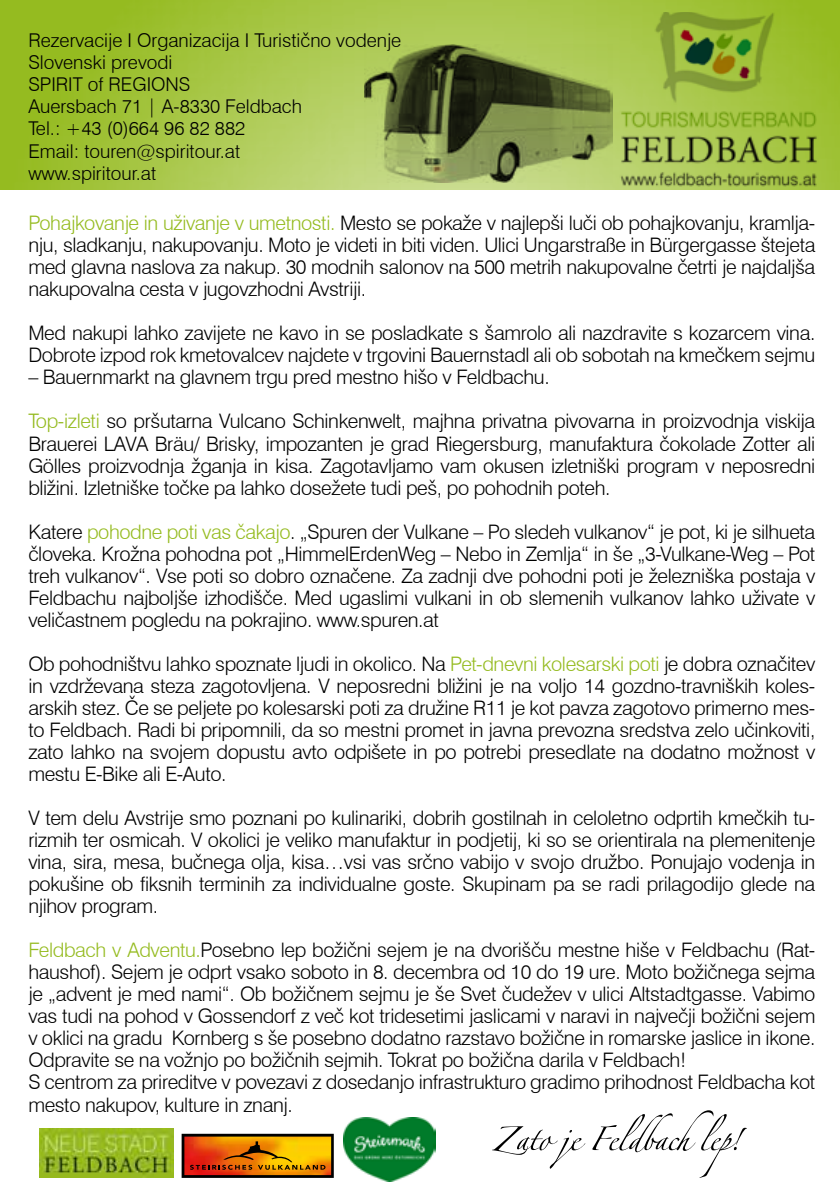
<style>
.page{position:relative;width:840px;height:1191px;background:#fff}
.page>*{position:absolute;margin:0;border:0;box-sizing:border-box;transform-origin:0 0}
.t1{font:54px "Linotype Zapfino One";letter-spacing:-.02em;color:#000}
.t2{font:300 20px/22px "Swiss 721 BT";letter-spacing:-.02em;color:#000;text-align:justify}
.t3{font:300 19px/22px "Swiss 721 BT";color:#000}
.s1{color:#95bb20}
</style>
<div class="page">
<img style="left:0;top:0;width:839px;height:190px">
<svg style="left:181px;top:1133px;width:152px;height:44px;background:#c06a0b"></svg>
<img style="left:40px;top:1128px;width:134px;height:50px">
<img style="left:343px;top:1117px;width:92px;height:64px">
<img style="left:364px;top:45px;width:248px;height:138px">
<img style="left:617px;top:13px;width:202px;height:177px">
<p class="t3" style="left:28px;top:30px;width:374px">Rezervacije I Organizacija I Turistično vodenje<br>Slovenski prevodi<br>SPIRIT of REGIONS<br>Auersbach 71 | A-8330 Feldbach<br>Tel.: +43 (0)664 96 82 882<br>Email: touren@spiritour.at<br>www.spiritour.at</p>
<p class="t2" style="left:28px;top:212px;width:788px"><span class="s1">Pohajkovanje in uživanje v umetnosti.</span> Mesto se pokaže v najlepši luči ob pohajkovanju, kramlja&shy;nju, sladkanju, nakupovanju. Moto je videti in biti viden. Ulici Ungarstraße in Bürgergasse štejeta med glavna naslova za nakup. 30 modnih salonov na 500 metrih nakupovalne četrti je najdaljša nakupovalna cesta v jugovzhodni Avstriji.</p>
<p class="t2" style="left:28px;top:322px;width:788px">Med nakupi lahko zavijete ne kavo in se posladkate s šamrolo ali nazdravite s kozarcem vina.<br>Dobrote izpod rok kmetovalcev najdete v trgovini Bauernstadl ali ob sobotah na kmečkem sejmu</p>
<p class="t2" style="left:28px;top:366px;width:522px">– Bauernmarkt na glavnem trgu pred mestno hišo v Feldbachu.</p>
<p class="t2" style="left:28px;top:410px;width:788px"><span class="s1">Top-izleti</span> so pršutarna Vulcano Schinkenwelt, majhna privatna pivovarna in proizvodnja viskija Brauerei LAVA Bräu/ Brisky, impozanten je grad Riegersburg, manufaktura čokolade Zotter ali Gölles proizvodnja žganja in kisa. Zagotavljamo vam okusen izletniški program v neposredni bližini. Izletniške točke pa lahko dosežete tudi peš, po pohodnih poteh.</p>
<p class="t2" style="left:28px;top:520px;width:788px">Katere <span class="s1">pohodne poti vas čakajo</span>. „Spuren der Vulkane – Po sledeh vulkanov“ je pot, ki je silhueta človeka. Krožna pohodna pot „HimmelErdenWeg – Nebo in Zemlja“ in še „3-Vulkane-Weg – Pot treh vulkanov“. Vse poti so dobro označene. Za zadnji dve pohodni poti je železniška postaja v Feldbachu najboljše izhodišče. Med ugaslimi vulkani in ob slemenih vulkanov lahko uživate v veličastnem pogledu na pokrajino. www.spuren.at</p>
<p class="t2" style="left:28px;top:652px;width:788px">Ob pohodništvu lahko spoznate ljudi in okolico. Na <span class="s1">Pet-dnevni kolesarski poti</span> je dobra označitev in vzdrževana steza zagotovljena. V neposredni bližini je na voljo 14 gozdno-travniških koles&shy;arskih stez. Če se peljete po kolesarski poti za družine R11 je kot pavza zagotovo primerno mes&shy;to Feldbach. Radi bi pripomnili, da so mestni promet in javna prevozna sredstva zelo učinkoviti, zato lahko na svojem dopustu avto odpišete in po potrebi presedlate na dodatno možnost v mestu E-Bike ali E-Auto.</p>
<p class="t2" style="left:28px;top:806px;width:788px">V tem delu Avstrije smo poznani po kulinariki, dobrih gostilnah in celoletno odprtih kmečkih tu&shy;rizmih ter osmicah. V okolici je veliko manufaktur in podjetij, ki so se orientirala na plemenitenje vina, sira, mesa, bučnega olja, kisa…vsi vas srčno vabijo v svojo družbo. Ponujajo vodenja in pokušine ob fiksnih terminih za individualne goste. Skupinam pa se radi prilagodijo glede na njihov program.</p>
<p class="t2" style="left:28px;top:938px;width:788px;text-align:left"><span class="s1">Feldbach v Adventu.</span>Posebno lep božični sejem je na dvorišču mestne hiše v Feldbachu (Rat&shy;haushof). Sejem je odprt vsako soboto in 8. decembra od 10 do 19 ure. Moto božičnega sejma je „advent je med nami“. Ob božičnem sejmu je še Svet čudežev v ulici Altstadtgasse. Vabimo vas tudi na pohod v Gossendorf z več kot tridesetimi jaslicami v naravi in največji božični sejem v oklici na gradu Kornberg s še posebno dodatno razstavo božične in romarske jaslice in ikone.<br>Odpravite se na vožnjo po božičnih sejmih. Tokrat po božična darila v Feldbach!<br>S centrom za prireditve v povezavi z dosedanjo infrastrukturo gradimo prihodnost Feldbacha kot mesto nakupov, kulture in znanj.</p>
<h1 class="t1" style="left:490px;top:1099px;width:252px">Zato je Feldbach lep!</h1>
</div>
